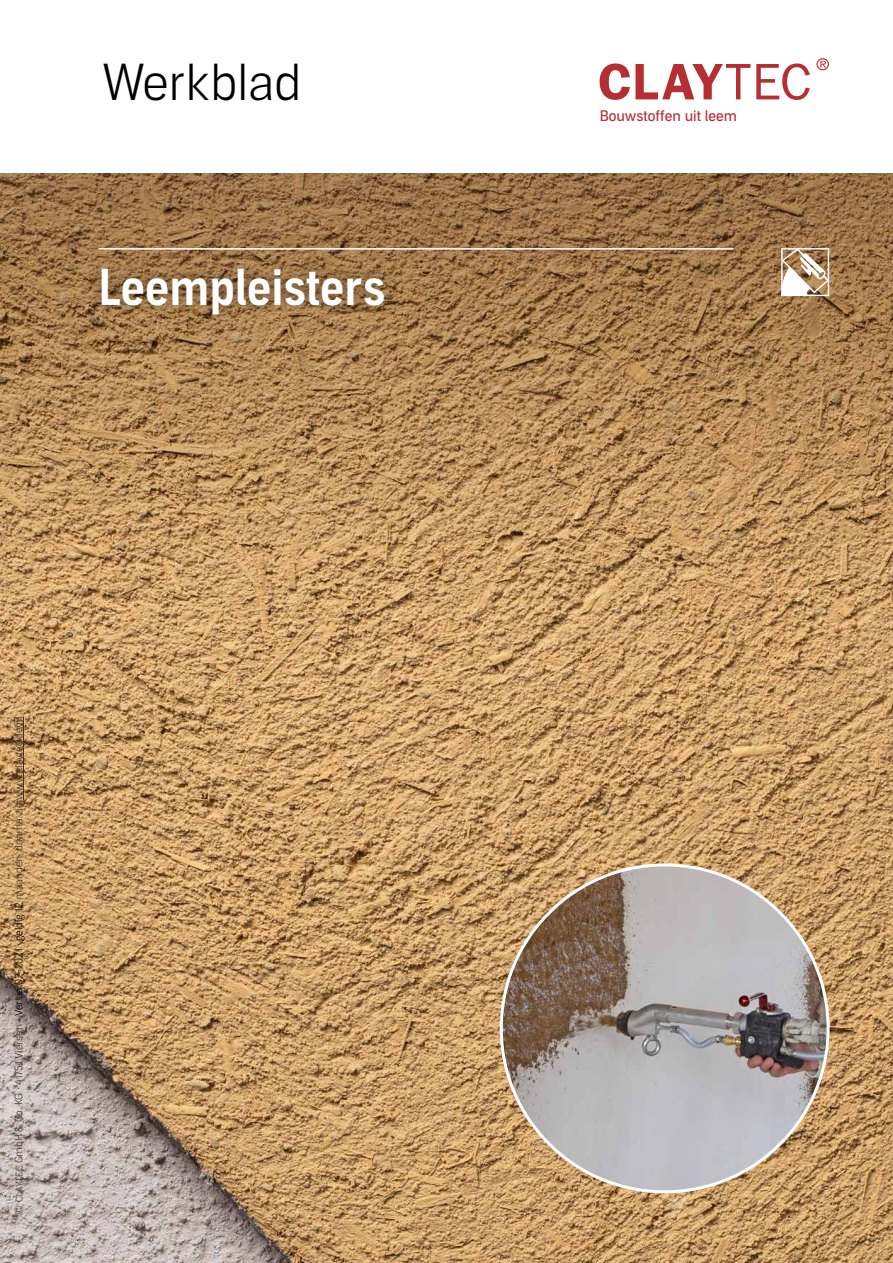
<style>
.page{position:relative;width:893px;height:1263px;background:#fff}
.page>*{position:absolute;margin:0;border:0;box-sizing:border-box;transform-origin:0 0}
.t1{font:49.5px "Aago Condensed Sm";color:#fff}
.t2{font:300 49.5px "Aago";color:#000}
.t3{font:14.55px "Aago";color:#b42e33}
.t4{font:300 10.5px "Aago";color:#443026}
.s1{font-size:9px}
.s2{color:#000}
</style>
<div class="page">
<img style="left:0;top:174px;width:893px;height:1089px">
<img style="left:501px;top:865px;width:327px;height:327px;border-radius:163px">
<div style="left:85px;top:233px;width:662px;height:96px;background:#000;opacity:.45"></div>
<hr style="left:99px;top:248px;width:634px;height:2px;background:#fff">
<svg style="left:781px;top:247px;width:49px;height:49px"></svg>
<svg style="left:600px;top:63px;width:150px;height:37px"></svg>
<svg style="left:756px;top:63px;width:54px;height:37px"></svg>
<svg style="left:816px;top:58px;width:13px;height:12px"></svg>
<hr style="left:23px;top:716px;width:1px;height:84px;background:#443026">
<h1 class="t2" style="left:102px;top:54px;width:201px">Werkblad</h1>
<h1 class="t1" style="left:99px;top:258px;width:289px">Leempleisters</h1>
<p class="t4" style="left:13px;top:1214px;width:499px;rotate:-90deg">© <span class="s1">CLAYTEC</span> GmbH &amp; Co. KG · 41751 Viersen <span class="s2">· Versie 02-2021 · geldig 12</span> maanden, daarna zie www.claytec.de/nl</p>
<h2 class="t3" style="left:600px;top:108px;width:139px">Bouwstoffen uit leem</h2>
</div>
